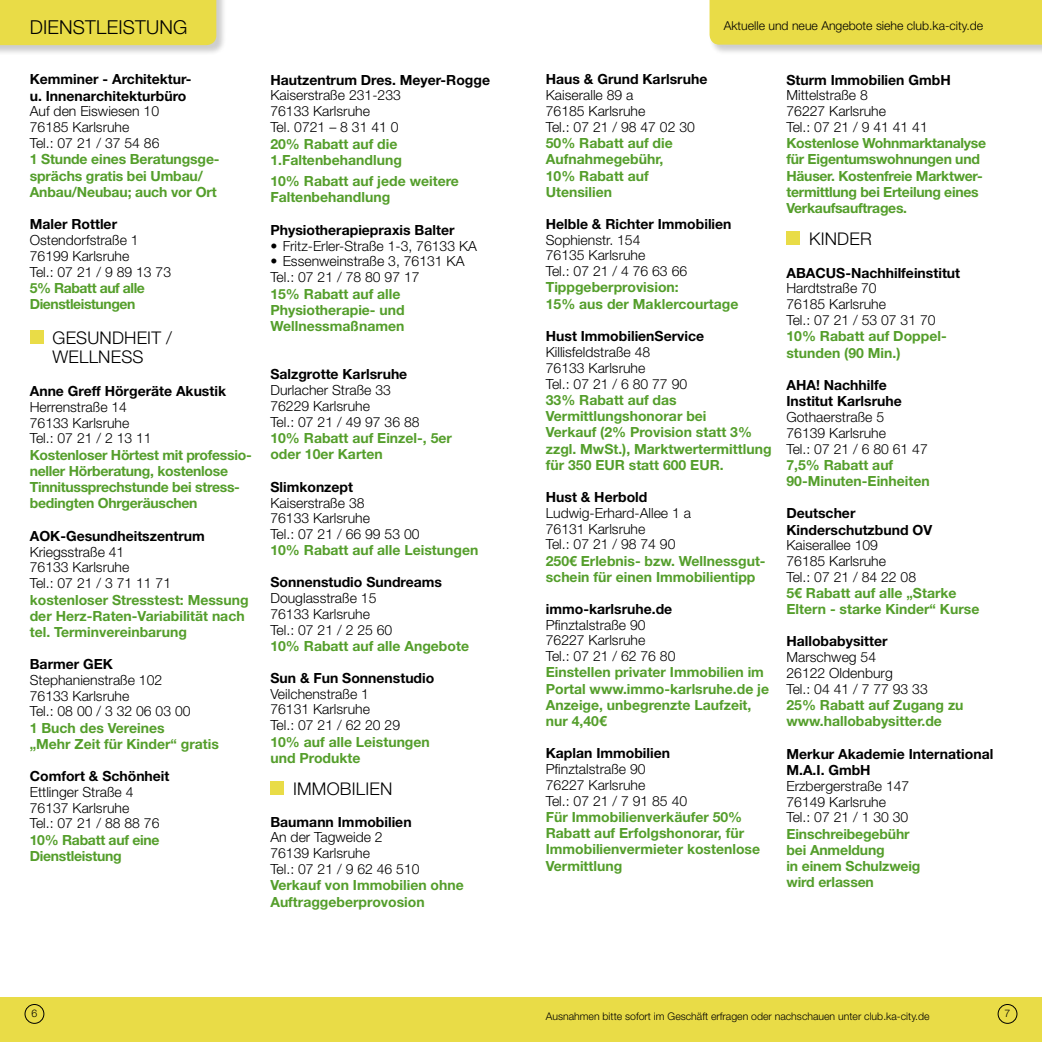
<style>
.page{position:relative;width:1042px;height:1042px;background:#fff}
.page>*{position:absolute;margin:0;border:0;box-sizing:border-box;transform-origin:0 0}
.t1{font:300 19.25px "Helvetica Neue LT Std";letter-spacing:.01em;color:#000}
.t2{font:300 17.5px/19.2px "Helvetica Neue LT Std";letter-spacing:.01em;color:#000}
.t3{font:300 14px/15.8px "Helvetica Neue LT Std";color:#000}
.t4{font:700 14px/16.3px "Helvetica Neue LT Std";color:#549e2b}
.t5{font:700 14px/16.3px "Helvetica Neue LT Std";color:#000}
.t6{font:700 14px/16.3px "Helvetica Neue LT Std";letter-spacing:-.02em;color:#549e2b}
.t7{font:700 14px/16.3px "Helvetica Neue LT Std";letter-spacing:-.03em;color:#549e2b}
.t8{font:300 12.25px "Helvetica Neue LT Std";color:#000}
.t9{font:300 10.5px "Helvetica Neue LT Std";color:#000}
</style>
<div class="page">
<div style="left:0;top:997px;width:1042px;height:45px;background:#e9dc47"></div>
<div style="left:25px;top:1004px;width:19px;height:19px;border:1px solid #000;border-radius:50%"></div>
<div style="left:998px;top:1004px;width:19px;height:19px;border:1px solid #000;border-radius:50%"></div>
<div style="left:30px;top:330px;width:14px;height:14px;background:#e9dc47"></div>
<div style="left:270px;top:781px;width:14px;height:13px;background:#e9dc47"></div>
<div style="left:786px;top:231px;width:14px;height:14px;background:#e9dc47"></div>
<div style="left:0;top:0;width:227px;height:55px;background:#000;opacity:.2"></div>
<div style="left:0;top:0;width:216px;height:45px;background:#e9dc47"></div>
<div style="left:709px;top:0;width:333px;height:55px;background:#000;opacity:.2"></div>
<div style="left:709px;top:0;width:333px;height:45px;background:#e9dc47"></div>
<h1 class="t1" style="left:30px;top:15px;width:159px">DIENSTLEISTUNG</h1>
<p class="t5" style="left:30px;top:71px;width:163px">Kemminer - Architektur&shy;u. Innenarchitekturbüro</p>
<p class="t3" style="left:30px;top:103px;width:131px">Auf den Eiswiesen 10<br>76185 Karlsruhe<br>Tel.: 07 21 / 37 54 86</p>
<p class="t4" style="left:30px;top:151px;width:191px">1 Stunde eines Beratungsge&shy;sprächs gratis bei Umbau/<br>Anbau/Neubau; auch vor Ort</p>
<p class="t5" style="left:30px;top:216px;width:89px">Maler Rottler</p>
<p class="t3" style="left:30px;top:232px;width:143px">Ostendorfstraße 1<br>76199 Karlsruhe<br>Tel.: 07 21 / 9 89 13 73</p>
<p class="t7" style="left:30px;top:279px;width:117px">5% Rabatt auf alle<br>Dienstleistungen</p>
<p class="t2" style="left:53px;top:328px;width:121px">GESUNDHEIT /<br>WELLNESS</p>
<p class="t5" style="left:30px;top:382px;width:198px">Anne Greff Hörgeräte Akustik</p>
<p class="t3" style="left:30px;top:399px;width:123px">Herrenstraße 14<br>76133 Karlsruhe<br>Tel.: 07 21 / 2 13 11</p>
<p class="t6" style="left:30px;top:446px;width:223px">Kostenloser Hörtest mit professio&shy;neller Hörberatung, kostenlose<br>Tinnitussprechstunde bei stress&shy;bedingten Ohrgeräuschen</p>
<p class="t5" style="left:30px;top:527px;width:176px">AOK-Gesundheitszentrum</p>
<p class="t3" style="left:30px;top:543px;width:143px">Kriegsstraße 41<br>76133 Karlsruhe<br>Tel.: 07 21 / 3 71 11 71</p>
<p class="t4" style="left:30px;top:591px;width:220px">kostenloser Stresstest: Messung der Herz-Raten-Variabilität nach tel. Terminvereinbarung</p>
<p class="t5" style="left:30px;top:656px;width:85px">Barmer GEK</p>
<p class="t3" style="left:30px;top:672px;width:162px">Stephanienstraße 102<br>76133 Karlsruhe<br>Tel.: 08 00 / 3 32 06 03 00</p>
<p class="t4" style="left:30px;top:719px;width:191px">1 Buch des Vereines<br>„Mehr Zeit für Kinder“ gratis</p>
<p class="t5" style="left:30px;top:767px;width:141px">Comfort &amp; Schönheit</p>
<p class="t3" style="left:30px;top:783px;width:131px">Ettlinger Straße 4<br>76137 Karlsruhe<br>Tel.: 07 21 / 88 88 76</p>
<p class="t6" style="left:30px;top:831px;width:131px">10% Rabatt auf eine<br>Dienstleistung</p>
<p class="t5" style="left:270px;top:71px;width:221px">Hautzentrum Dres. Meyer-Rogge</p>
<p class="t3" style="left:270px;top:87px;width:132px">Kaiserstraße 231-233<br>76133 Karlsruhe<br>Tel. 0721 – 8 31 41 0</p>
<p class="t4" style="left:270px;top:135px;width:133px">20% Rabatt auf die<br>1.Faltenbehandlung</p>
<p class="t4" style="left:270px;top:173px;width:190px">10% Rabatt auf jede weitere<br>Faltenbehandlung</p>
<p class="t5" style="left:270px;top:221px;width:186px">Physiotherapiepraxis Balter</p>
<p class="t3" style="left:270px;top:238px;width:208px">• Fritz-Erler-Straße 1-3, 76133 KA</p>
<p class="t3" style="left:270px;top:253px;width:196px">• Essenweinstraße 3, 76131 KA<br>Tel.: 07 21 / 78 80 97 17</p>
<p class="t4" style="left:270px;top:285px;width:136px">15% Rabatt auf alle<br>Physiotherapie- und<br>Wellnessmaßnamen</p>
<p class="t5" style="left:270px;top:366px;width:138px">Salzgrotte Karlsruhe</p>
<p class="t3" style="left:270px;top:382px;width:151px">Durlacher Straße 33<br>76229 Karlsruhe<br>Tel.: 07 21 / 49 97 36 88</p>
<p class="t4" style="left:270px;top:429px;width:183px">10% Rabatt auf Einzel-, 5er oder 10er Karten</p>
<p class="t5" style="left:270px;top:478px;width:84px">Slimkonzept</p>
<p class="t3" style="left:270px;top:494px;width:151px">Kaiserstraße 38<br>76133 Karlsruhe<br>Tel.: 07 21 / 66 99 53 00</p>
<p class="t4" style="left:270px;top:542px;width:209px">10% Rabatt auf alle Leistungen</p>
<p class="t5" style="left:270px;top:574px;width:173px">Sonnenstudio Sundreams</p>
<p class="t3" style="left:270px;top:590px;width:123px">Douglasstraße 15<br>76133 Karlsruhe<br>Tel.: 07 21 / 2 25 60</p>
<p class="t4" style="left:270px;top:637px;width:200px">10% Rabatt auf alle Angebote</p>
<p class="t5" style="left:270px;top:669px;width:165px">Sun &amp; Fun Sonnenstudio</p>
<p class="t3" style="left:270px;top:685px;width:131px">Veilchenstraße 1<br>76131 Karlsruhe<br>Tel.: 07 21 / 62 20 29</p>
<p class="t4" style="left:270px;top:733px;width:161px">10% auf alle Leistungen und Produkte</p>
<p class="t2" style="left:293px;top:778px;width:101px">IMMOBILIEN</p>
<p class="t5" style="left:270px;top:813px;width:143px">Baumann Immobilien</p>
<p class="t3" style="left:270px;top:829px;width:151px">An der Tagweide 2<br>76139 Karlsruhe<br>Tel.: 07 21 / 9 62 46 510</p>
<p class="t4" style="left:270px;top:877px;width:195px">Verkauf von Immobilien ohne<br>Auftraggeberprovosion</p>
<p class="t8" style="left:724px;top:18px;width:261px">Aktuelle und neue Angebote siehe club.ka-city.de</p>
<p class="t5" style="left:546px;top:71px;width:163px">Haus &amp; Grund Karlsruhe</p>
<p class="t3" style="left:546px;top:87px;width:151px">Kaiseralle 89 a<br>76185 Karlsruhe<br>Tel.: 07 21 / 98 47 02 30</p>
<p class="t4" style="left:546px;top:135px;width:129px">50% Rabatt auf die<br>Aufnahmegebühr,<br>10% Rabatt auf<br>Utensilien</p>
<p class="t5" style="left:546px;top:215px;width:187px">Helble &amp; Richter Immobilien</p>
<p class="t3" style="left:546px;top:231px;width:143px">Sophienstr. 154<br>76135 Karlsruhe<br>Tel.: 07 21 / 4 76 63 66</p>
<p class="t4" style="left:546px;top:279px;width:194px">Tippgeberprovision:<br>15% aus der Maklercourtage</p>
<p class="t5" style="left:546px;top:328px;width:160px">Hust ImmobilienService</p>
<p class="t3" style="left:546px;top:344px;width:143px">Killisfeldstraße 48<br>76133 Karlsruhe<br>Tel.: 07 21 / 6 80 77 90</p>
<p class="t4" style="left:546px;top:391px;width:227px">33% Rabatt auf das<br>Vermittlungshonorar bei<br>Verkauf (2% Provision statt 3% zzgl. MwSt.), Marktwertermittlung für 350 EUR statt 600 EUR.</p>
<p class="t5" style="left:546px;top:488px;width:103px">Hust &amp; Herbold</p>
<p class="t3" style="left:546px;top:504px;width:147px">Ludwig-Erhard-Allee 1 a<br>76131 Karlsruhe<br>Tel.: 07 21 / 98 74 90</p>
<p class="t4" style="left:546px;top:552px;width:221px">250€ Erlebnis- bzw. Wellnessgut&shy;schein für einen Immobilientipp</p>
<p class="t5" style="left:546px;top:600px;width:128px">immo-karlsruhe.de</p>
<p class="t3" style="left:546px;top:616px;width:131px">Pfinztalstraße 90<br>76227 Karlsruhe<br>Tel.: 07 21 / 62 76 80</p>
<p class="t4" style="left:546px;top:664px;width:225px">Einstellen privater Immobilien im<br>Portal www.immo-karlsruhe.de je<br>Anzeige, unbegrenzte Laufzeit, nur 4,40€</p>
<p class="t5" style="left:546px;top:745px;width:126px">Kaplan Immobilien</p>
<p class="t3" style="left:546px;top:761px;width:143px">Pfinztalstraße 90<br>76227 Karlsruhe<br>Tel.: 07 21 / 7 91 85 40</p>
<p class="t4" style="left:546px;top:808px;width:216px">Für Immobilienverkäufer 50%<br>Rabatt auf Erfolgshonorar, für<br>Immobilienvermieter kostenlose<br>Vermittlung</p>
<p class="t5" style="left:786px;top:71px;width:166px">Sturm Immobilien GmbH</p>
<p class="t3" style="left:786px;top:87px;width:143px">Mittelstraße 8<br>76227 Karlsruhe<br>Tel.: 07 21 / 9 41 41 41</p>
<p class="t6" style="left:786px;top:135px;width:201px">Kostenlose Wohnmarktanalyse für Eigentumswohnungen und<br>Häuser. Kostenfreie Marktwer&shy;termittlung bei Erteilung eines<br>Verkaufsauftrages.</p>
<p class="t2" style="left:809px;top:229px;width:64px">KINDER</p>
<p class="t5" style="left:786px;top:264px;width:175px">ABACUS-Nachhilfeinstitut</p>
<p class="t3" style="left:786px;top:280px;width:151px">Hardtstraße 70<br>76185 Karlsruhe<br>Tel.: 07 21 / 53 07 31 70</p>
<p class="t4" style="left:786px;top:328px;width:162px">10% Rabatt auf Doppel&shy;stunden (90 Min.)</p>
<p class="t5" style="left:786px;top:376px;width:117px">AHA! Nachhilfe<br>Institut Karlsruhe</p>
<p class="t3" style="left:786px;top:409px;width:143px">Gothaerstraße 5<br>76139 Karlsruhe<br>Tel.: 07 21 / 6 80 61 47</p>
<p class="t4" style="left:786px;top:456px;width:145px">7,5% Rabatt auf<br>90-Minuten-Einheiten</p>
<p class="t5" style="left:786px;top:505px;width:147px">Deutscher<br>Kinderschutzbund OV</p>
<p class="t3" style="left:786px;top:537px;width:131px">Kaiserallee 109<br>76185 Karlsruhe<br>Tel.: 07 21 / 84 22 08</p>
<p class="t4" style="left:786px;top:584px;width:194px">5€ Rabatt auf alle „Starke<br>Eltern - starke Kinder“ Kurse</p>
<p class="t5" style="left:786px;top:633px;width:103px">Hallobabysitter</p>
<p class="t3" style="left:786px;top:649px;width:143px">Marschweg 54<br>26122 Oldenburg<br>Tel.: 04 41 / 7 77 93 33</p>
<p class="t4" style="left:786px;top:696px;width:179px">25% Rabatt auf Zugang zu www.hallobabysitter.de</p>
<p class="t5" style="left:786px;top:745px;width:208px">Merkur Akademie International<br>M.A.I. GmbH</p>
<p class="t3" style="left:786px;top:777px;width:124px">Erzbergerstraße 147<br>76149 Karlsruhe<br>Tel.: 07 21 / 1 30 30</p>
<p class="t4" style="left:786px;top:825px;width:136px">Einschreibegebühr bei Anmeldung<br>in einem Schulzweig wird erlassen</p>
<p class="t9" style="left:32px;top:1007px;width:7px">6</p>
<p class="t9" style="left:1004px;top:1007px;width:7px">7</p>
<p class="t9" style="left:546px;top:1009px;width:385px">Ausnahmen bitte sofort im Geschäft erfragen oder nachschauen unter club.ka-city.de</p>
</div>
